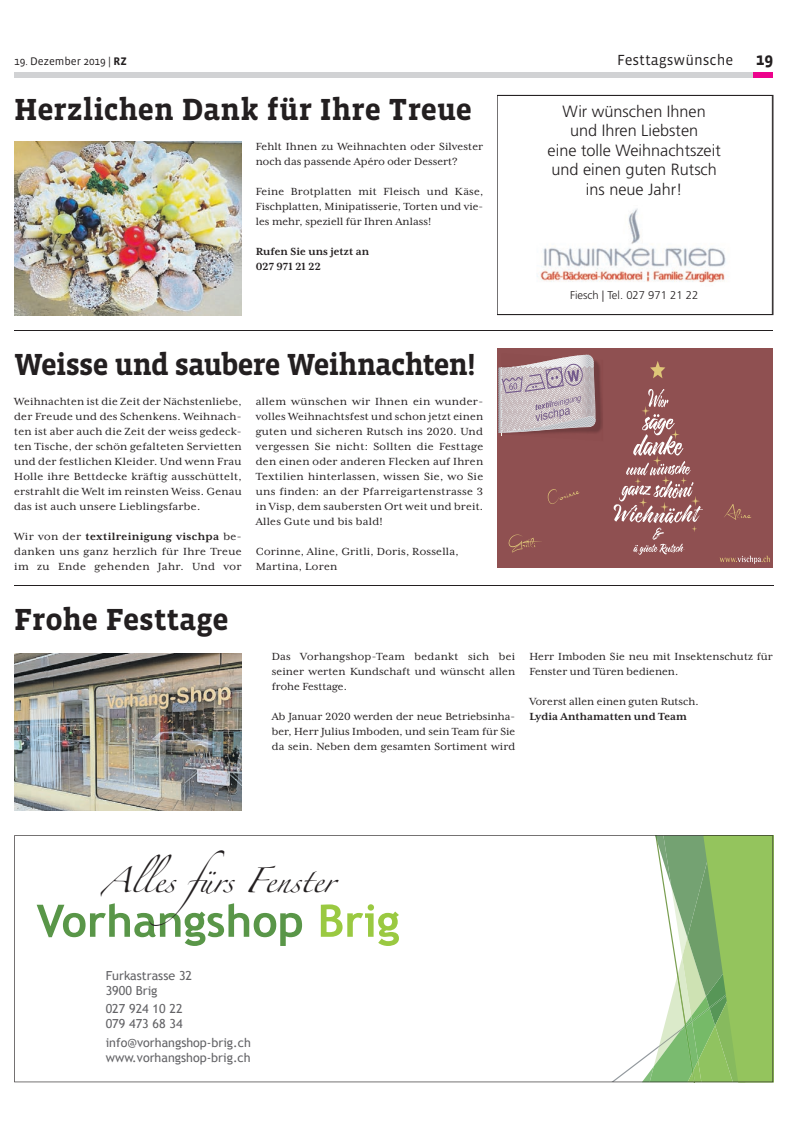
<style>
.page{position:relative;width:798px;height:1134px;background:#fff}
.page>*{position:absolute;margin:0;border:0;box-sizing:border-box;transform-origin:0 0}
.t1{font:700 31.25px "Vista Slab OT";letter-spacing:-.01em;color:#231f20}
.t2{font:700 31.25px "Vista Slab OT";letter-spacing:-.03em;color:#231f20}
.t3{font:24.88px/37.4px "Trebuchet MS";color:#636366}
.t4{font:22.38px "Zapfino";color:#231f20}
.t5{font:700 17.5px "Vista Sans OT";color:#231f20}
.t6{font:300 16.25px/19.5px "Frutiger";color:#231f20;text-align:center}
.t7{font:15px "Vista Sans OT";color:#231f20}
.t8{font:12.5px/14.9px "Trebuchet MS";color:#636366}
.t9{font:11.88px/15px "Mrs Eaves XL Serif OT";letter-spacing:.01em;color:#231f20;text-align:justify}
.t10{font:700 11.88px/15px "Mrs Eaves XL Serif OT";letter-spacing:.005em;color:#231f20}
.t11{font:300 11.25px "Frutiger";color:#231f20}
.t12{font:11.25px "Vista Sans OT";color:#231f20}
.s1{font-weight:700}
</style>
<div class="page">
<div style="left:14px;top:72px;width:744px;height:5px;background:#d1d2d4"></div>
<div style="left:753px;top:72px;width:19px;height:5px;background:#ed028c"></div>
<svg style="left:497px;top:95px;width:276px;height:220px"></svg>
<div style="left:497px;top:348px;width:275px;height:220px;background:#8f5051"></div>
<svg style="left:650px;top:361px;width:15px;height:17px"></svg>
<svg style="left:613px;top:389px;width:89px;height:166px"></svg>
<svg style="left:547px;top:489px;width:32px;height:15px"></svg>
<svg style="left:724px;top:504px;width:27px;height:16px"></svg>
<svg style="left:508px;top:534px;width:33px;height:18px"></svg>
<svg style="left:719px;top:556px;width:50px;height:8px"></svg>
<svg style="left:498px;top:354px;width:105px;height:82px;background:#b6a1a6"></svg>
<hr style="left:14px;top:330px;width:758px;height:1px;background:#231f20">
<img style="left:14px;top:141px;width:227px;height:174px">
<svg style="left:14px;top:835px;width:588px;height:247px"></svg>
<div style="left:320px;top:842px;width:85px;height:110px;background:#fff"></div>
<svg style="left:321px;top:904px;width:78px;height:42px"></svg>
<svg style="left:37px;top:903px;width:265px;height:43px"></svg>
<svg style="left:602px;top:835px;width:171px;height:248px"></svg>
<div style="left:247px;top:964px;width:24px;height:105px;background:#fff"></div>
<hr style="left:14px;top:586px;width:759px;height:1px;background:#231f20">
<img style="left:14px;top:653px;width:227px;height:157px">
<p class="t12" style="left:14px;top:55px;width:114px">19. Dezember 2019 | <span class="s1">RZ</span></p>
<p class="t7" style="left:617px;top:52px;width:118px">Festtagswünsche</p>
<h3 class="t5" style="left:755px;top:50px;width:19px">19</h3>
<h3 class="t6" style="left:547px;top:102px;width:175px">Wir wünschen Ihnen und Ihren Liebsten<br>eine tolle Weihnachtszeit und einen guten Rutsch ins neue Jahr!</h3>
<h1 class="t1" style="left:14px;top:94px;width:459px">Herzlichen Dank für Ihre Treue</h1>
<p class="t9" style="left:256px;top:139px;width:229px">Fehlt Ihnen zu Weihnachten oder Silvester noch das passende Apéro oder Dessert?</p>
<p class="t9" style="left:256px;top:184px;width:229px">Feine Brotplatten mit Fleisch und Käse, Fischplatten, Minipatisserie, Torten und vie&shy;les mehr, speziell für Ihren Anlass!</p>
<p class="t10" style="left:256px;top:244px;width:115px">Rufen Sie uns jetzt an<br>027 971 21 22</p>
<p class="t11" style="left:570px;top:289px;width:130px">Fiesch | Tel. 027 971 21 22</p>
<h1 class="t2" style="left:14px;top:349px;width:463px">Weisse und saubere Weihnachten!</h1>
<p class="t9" style="left:14px;top:394px;width:229px">Weihnachten ist die Zeit der Nächstenliebe, der Freude und des Schenkens. Weihnach&shy;ten ist aber auch die Zeit der weiss gedeck&shy;ten Tische, der schön gefalteten Servietten und der festlichen Kleider. Und wenn Frau Holle ihre Bettdecke kräftig ausschüttelt, erstrahlt die Welt im reinsten Weiss. Genau das ist auch unsere Lieblingsfarbe.</p>
<p class="t9" style="left:14px;top:529px;width:229px">Wir von der <span class="s1">textilreinigung vischpa</span> be&shy;danken uns ganz herzlich für Ihre Treue im zu Ende gehenden Jahr. Und vor</p>
<p class="t9" style="left:256px;top:394px;width:229px">allem wünschen wir Ihnen ein wunder&shy;volles Weihnachtsfest und schon jetzt einen guten und sicheren Rutsch ins 2020. Und vergessen Sie nicht: Sollten die Festtage den einen oder anderen Flecken auf Ihren Textilien hinterlassen, wissen Sie, wo Sie uns finden: an der Pfarreigartenstrasse 3 in Visp, dem saubersten Ort weit und breit.<br>Alles Gute und bis bald!</p>
<p class="t9" style="left:256px;top:544px;width:204px">Corinne, Aline, Gritli, Doris, Rossella,<br>Martina, Loren</p>
<h1 class="t1" style="left:14px;top:604px;width:216px">Frohe Festtage</h1>
<p class="t9" style="left:271px;top:649px;width:245px">Das Vorhangshop-Team bedankt sich bei seiner werten Kundschaft und wünscht allen frohe Festtage.</p>
<p class="t9" style="left:271px;top:709px;width:245px">Ab Januar 2020 werden der neue Betriebsinha&shy;ber, Herr Julius Imboden, und sein Team für Sie da sein. Neben dem gesamten Sortiment wird</p>
<p class="t9" style="left:529px;top:649px;width:245px">Herr Imboden Sie neu mit Insektenschutz für<br>Fenster und Türen bedienen.</p>
<p class="t9" style="left:529px;top:694px;width:171px">Vorerst allen einen guten Rutsch.</p>
<p class="t10" style="left:529px;top:709px;width:159px">Lydia Anthamatten und Team</p>
<h3 class="t4" style="left:101px;top:871px;width:234px">Alles fürs Fenster</h3>
<p class="t8" style="left:106px;top:968px;width:88px">Furkastrasse 32<br>3900 Brig</p>
<p class="t8" style="left:106px;top:1001px;width:78px">027 924 10 22<br>079 473 68 34</p>
<p class="t8" style="left:106px;top:1035px;width:146px">info@vorhangshop-brig.ch www.vorhangshop-brig.ch</p>
<h2 class="t3" style="left:37px;top:1000px;width:155px">3900 Brig<br>027 924 10 22</h2>
</div>
